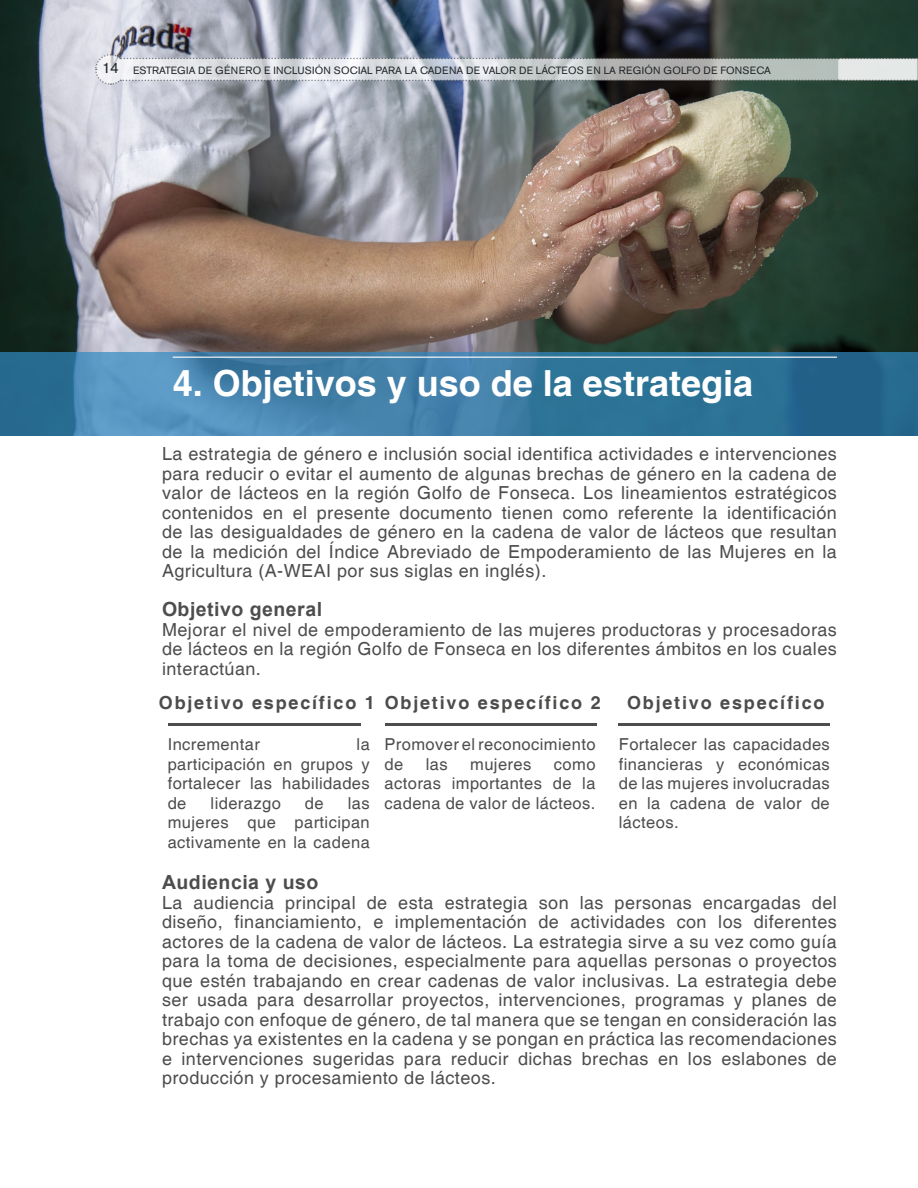
<style>
.page{position:relative;width:918px;height:1188px;background:#fff}
.page>*{position:absolute;margin:0;border:0;box-sizing:border-box;transform-origin:0 0}
.Continent{font:700 36px "Helvetica";color:#fff}
.body_text{font:700 19.5px "Arial";letter-spacing:.025em;color:#4d4d4d}
.body_text-2{font:18px/19.5px "Helvetica";letter-spacing:.025em;color:#4d4d4d;text-align:justify}
.sub_titles_3_grey_ce{font:700 18px "Helvetica";letter-spacing:.1em;color:#4c4c4b}
.body_text_justified{font:16.5px/19.5px "Helvetica";letter-spacing:.025em;color:#4d4d4d;text-align:justify}
.Pagination_Number_gr{font:15px "Akzidenz Grotesk BQ";color:#1f2426}
.Pagination_Text_left{font:10.5px "Akzidenz Grotesk BQ";letter-spacing:.02em;color:#1f2426}
</style>
<div class="page">
<img style="left:0;top:0;width:918px;height:352px">
<svg style="left:0;top:352px;width:918px;height:84px;background:#397aa1"></svg>
<hr style="left:173px;top:357px;width:664px;height:1px;background:#fff">
<hr style="left:168px;top:723px;width:192px;height:2px;background:#4d4d4d">
<hr style="left:385px;top:723px;width:211px;height:2px;background:#4d4d4d">
<hr style="left:619px;top:723px;width:211px;height:2px;background:#4d4d4d">
<svg style="left:94px;top:53px;width:824px;height:33px;background:#adb2b5"></svg>
<p class="Pagination_Number_gr" style="left:102px;top:59px;width:18px">14</p>
<p class="Pagination_Text_left" style="left:133px;top:64px;width:639px">ESTRATEGIA DE GÉNERO E INCLUSIÓN SOCIAL PARA LA CADENA DE VALOR DE LÁCTEOS EN LA REGIÓN GOLFO DE FONSECA</p>
<p class="Continent" style="left:173px;top:361px;width:582px">4. Objetivos y uso de la estrategia</p>
<p class="body_text-2" style="left:162px;top:445px;width:676px">La estrategia de género e inclusión social identifica actividades e intervenciones para reducir o evitar el aumento de algunas brechas de género en la cadena de valor de lácteos en la región Golfo de Fonseca. Los lineamientos estratégicos contenidos en el presente documento tienen como referente la identificación de las desigualdades de género en la cadena de valor de lácteos que resultan de la medición del Índice Abreviado de Empoderamiento de las Mujeres en la Agricultura (A-WEAI por sus siglas en inglés).</p>
<p class="body_text" style="left:162px;top:596px;width:162px">Objetivo general</p>
<p class="body_text-2" style="left:162px;top:620px;width:676px">Mejorar el nivel de empoderamiento de las mujeres productoras y procesadoras de lácteos en la región Golfo de Fonseca en los diferentes ámbitos en los cuales interactúan.</p>
<p class="sub_titles_3_grey_ce" style="left:159px;top:692px;width:218px">Objetivo específico 1</p>
<p class="body_text_justified" style="left:168px;top:735px;width:94px">Incrementar</p>
<p class="body_text_justified" style="left:168px;top:735px;width:204px;text-indent:189px">la participación en grupos y fortalecer las habilidades de</p>
<p class="body_text_justified" style="left:168px;top:794px;width:204px;text-indent:180px">las mujeres que participan activamente en la cadena</p>
<p class="body_text_justified" style="left:211px;top:794px;width:72px">liderazgo</p>
<p class="body_text_justified" style="left:305px;top:794px;width:20px">de</p>
<p class="sub_titles_3_grey_ce" style="left:385px;top:692px;width:218px">Objetivo específico 2</p>
<p class="body_text_justified" style="left:385px;top:735px;width:213px">Promover el reconocimiento de</p>
<p class="body_text_justified" style="left:426px;top:755px;width:23px">las</p>
<p class="body_text_justified" style="left:470px;top:755px;width:63px">mujeres</p>
<p class="body_text_justified" style="left:385px;top:755px;width:213px;text-indent:169px">como actoras importantes de la cadena de valor de lácteos.</p>
<p class="sub_titles_3_grey_ce" style="left:627px;top:692px;width:199px">Objetivo específico</p>
<p class="body_text_justified" style="left:619px;top:735px;width:213px">Fortalecer las capacidades financieras y económicas de las mujeres involucradas en la cadena de valor de lácteos.</p>
<p class="body_text" style="left:162px;top:869px;width:158px">Audiencia y uso</p>
<p class="body_text-2" style="left:162px;top:893px;width:676px">La audiencia principal de esta estrategia son las personas encargadas del diseño, financiamiento, e implementación de actividades con los diferentes actores de la cadena de valor de lácteos. La estrategia sirve a su vez como guía para la toma de decisiones, especialmente para aquellas personas o proyectos que estén trabajando en crear cadenas de valor inclusivas. La estrategia debe ser usada para desarrollar proyectos, intervenciones, programas y planes de trabajo con enfoque de género, de tal manera que se tengan en consideración las brechas ya existentes en la cadena y se pongan en práctica las recomendaciones e intervenciones sugeridas para reducir dichas brechas en los eslabones de producción y procesamiento de lácteos.</p>
</div>
